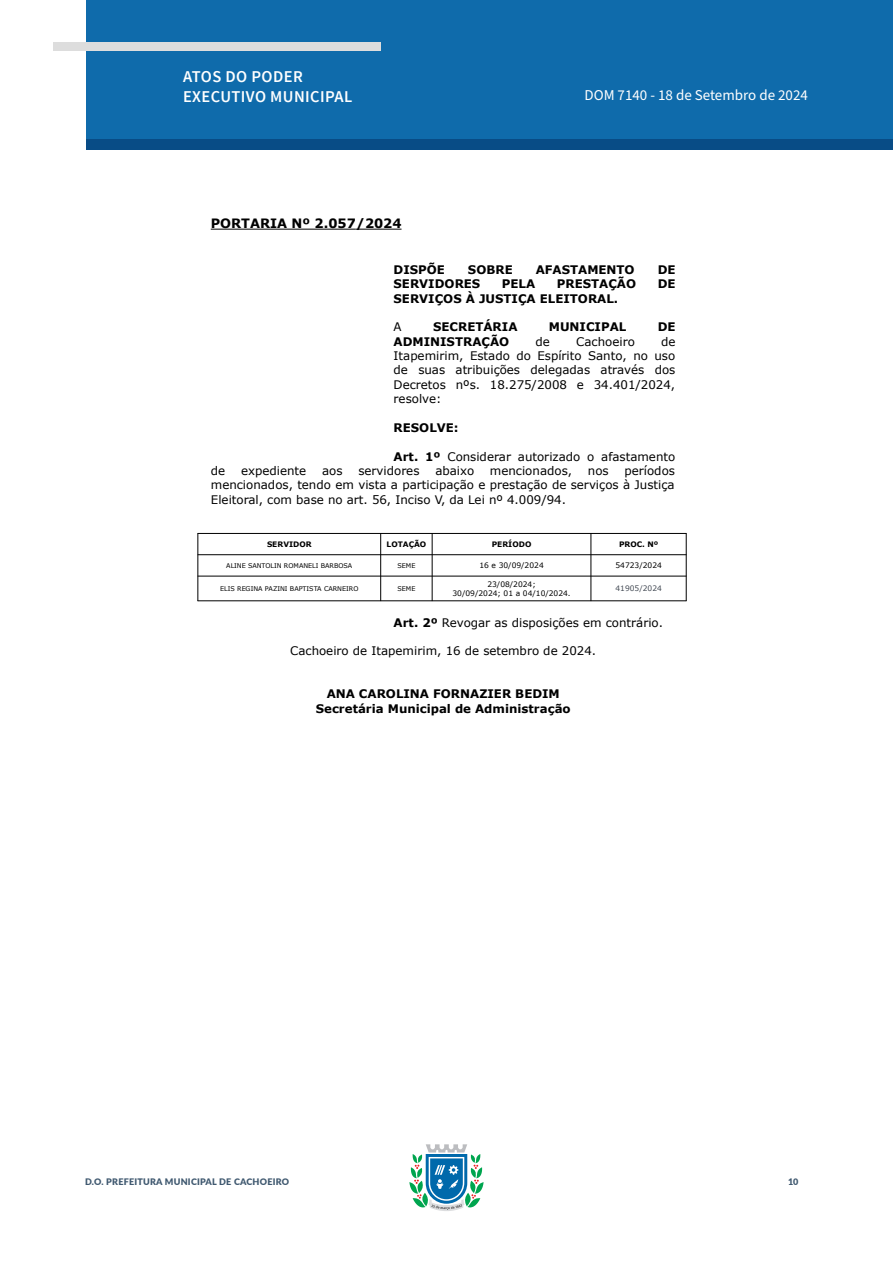
<style>
.page{position:relative;width:893px;height:1263px;background:#fff}
.page>*{position:absolute;margin:0;border:0;box-sizing:border-box;transform-origin:0 0}
.t1{font:600 16.5px/19.8px "Source Sans Pro";letter-spacing:.025em;color:#fff}
.t2{font:15px "Source Sans Pro";color:#fff}
.t3{font:700 12.9px "Verdana";color:#000}
.t4{font:11.85px/14.4px "Verdana";color:#000;text-align:justify}
.t5{font:700 11.85px/14.4px "Verdana";color:#000;text-align:center}
.t6{font:900 9px "Lato";letter-spacing:.025em;color:#405970}
.t7{font:7.5px/9.1px "Verdana";letter-spacing:-.005em;color:#000;text-align:center}
.t8{font:700 7.5px "Verdana";color:#000}
.t9{font:7.5px "Verdana";letter-spacing:-.005em;color:#434a54}
.t10{font:6.45px "Verdana";color:#000}
.s1{font-weight:700}
</style>
<div class="page">
<svg style="left:409px;top:1144px;width:75px;height:67px"></svg>
<div style="left:86px;top:0;width:807px;height:140px;background:#0f6bab"></div>
<div style="left:87px;top:140px;width:806px;height:10px;background:#084c86"></div>
<div style="left:53px;top:42px;width:328px;height:9px;background:#ddd"></div>
<hr style="left:211px;top:229px;width:145px;height:1px;background:#000">
<hr style="left:356px;top:229px;width:46px;height:1px;background:#000">
<hr style="left:198px;top:533px;width:488px;height:1px;background:#000">
<hr style="left:198px;top:554px;width:488px;height:1px;background:#000">
<hr style="left:198px;top:576px;width:488px;height:1px;background:#000">
<hr style="left:198px;top:600px;width:488px;height:1px;background:#000">
<hr style="left:198px;top:533px;width:1px;height:68px;background:#000">
<hr style="left:380px;top:533px;width:1px;height:68px;background:#000">
<hr style="left:432px;top:533px;width:1px;height:68px;background:#000">
<hr style="left:591px;top:533px;width:1px;height:68px;background:#000">
<hr style="left:686px;top:533px;width:1px;height:68px;background:#000">
<h1 class="t1" style="left:183px;top:67px;width:171px">ATOS DO PODER<br>EXECUTIVO MUNICIPAL</h1>
<p class="t2" style="left:584px;top:85px;width:225px">DOM 7140 - 18 de Setembro de 2024</p>
<p class="t3" style="left:211px;top:215px;width:192px">PORTARIA Nº 2.057 /2024</p>
<p class="t5" style="left:394px;top:262px;width:53px">DISPÕE</p>
<p class="t5" style="left:468px;top:262px;width:46px">SOBRE</p>
<p class="t5" style="left:536px;top:262px;width:100px">AFASTAMENTO</p>
<p class="t5" style="left:658px;top:262px;width:19px">DE</p>
<p class="t5" style="left:394px;top:277px;width:88px">SERVIDORES</p>
<p class="t5" style="left:502px;top:277px;width:35px">PELA</p>
<p class="t5" style="left:557px;top:277px;width:81px">PRESTAÇÃO</p>
<p class="t5" style="left:658px;top:277px;width:19px">DE</p>
<p class="t5" style="left:394px;top:291px;width:226px">SERVIÇOS À JUSTIÇA ELEITORAL.</p>
<p class="t4" style="left:394px;top:321px;width:10px">A</p>
<p class="t5" style="left:433px;top:319px;width:86px">SECRETÁRIA</p>
<p class="t5" style="left:549px;top:319px;width:79px">MUNICIPAL</p>
<p class="t5" style="left:658px;top:319px;width:19px">DE</p>
<p class="t5" style="left:394px;top:334px;width:117px">ADMINISTRAÇÃO</p>
<p class="t4" style="left:536px;top:335px;width:16px">de</p>
<p class="t4" style="left:576px;top:335px;width:60px">Cachoeiro</p>
<p class="t4" style="left:394px;top:335px;width:284px;text-indent:268px">de Itapemirim, Estado do Espírito Santo, no uso de suas atribuições delegadas através dos Decretos nºs. 18.275/2008 e 34.401/2024, resolve:</p>
<p class="t5" style="left:394px;top:420px;width:67px">RESOLVE:</p>
<p class="t4" style="left:394px;top:450px;width:283px"><span class="s1">Art. 1º</span> Considerar autorizado o afastamento</p>
<p class="t4" style="left:211px;top:464px;width:466px;text-indent:414px">períodos mencionados, tendo em vista a participação e prestação de serviços à Justiça Eleitoral, com base no art. 56, Inciso V, da Lei nº 4.009/94.</p>
<p class="t8" style="left:267px;top:540px;width:46px">SERVIDOR</p>
<p class="t8" style="left:387px;top:540px;width:41px">LOTAÇÃO</p>
<p class="t8" style="left:492px;top:540px;width:41px">PERÍODO</p>
<p class="t8" style="left:619px;top:540px;width:41px">PROC. Nº</p>
<p class="t10" style="left:226px;top:563px;width:128px">ALINE SANTOLIN ROMANELI BARBOSA</p>
<p class="t10" style="left:398px;top:563px;width:19px">SEME</p>
<p class="t7" style="left:479px;top:561px;width:66px">16 e 30/09/2024</p>
<p class="t7" style="left:615px;top:561px;width:48px">54723/2024</p>
<p class="t10" style="left:220px;top:586px;width:140px">ELIS REGINA PAZINI BAPTISTA CARNEIRO</p>
<p class="t10" style="left:398px;top:586px;width:19px">SEME</p>
<p class="t7" style="left:453px;top:580px;width:120px">23/08/2024;<br>30/09/2024; 01 a 04/10/2024.</p>
<p class="t9" style="left:615px;top:585px;width:48px">41905/2024</p>
<p class="t4" style="left:394px;top:616px;width:271px"><span class="s1">Art. 2º</span> Revogar as disposições em contrário.</p>
<p class="t4" style="left:290px;top:644px;width:307px">Cachoeiro de Itapemirim, 16 de setembro de 2024.</p>
<p class="t5" style="left:316px;top:686px;width:256px">ANA CAROLINA FORNAZIER BEDIM<br>Secretária Municipal de Administração</p>
<p class="t4" style="left:211px;top:464px;width:16px">de</p>
<p class="t4" style="left:241px;top:464px;width:67px">expediente</p>
<p class="t4" style="left:322px;top:464px;width:22px">aos</p>
<p class="t4" style="left:358px;top:464px;width:63px">servidores</p>
<p class="t4" style="left:435px;top:464px;width:40px">abaixo</p>
<p class="t4" style="left:490px;top:464px;width:84px">mencionados,</p>
<p class="t4" style="left:588px;top:464px;width:22px">nos</p>
<p class="t6" style="left:85px;top:1175px;width:206px">D.O. PREFEITURA MUNICIPAL DE CACHOEIRO</p>
<p class="t6" style="left:788px;top:1175px;width:12px">10</p>
</div>
